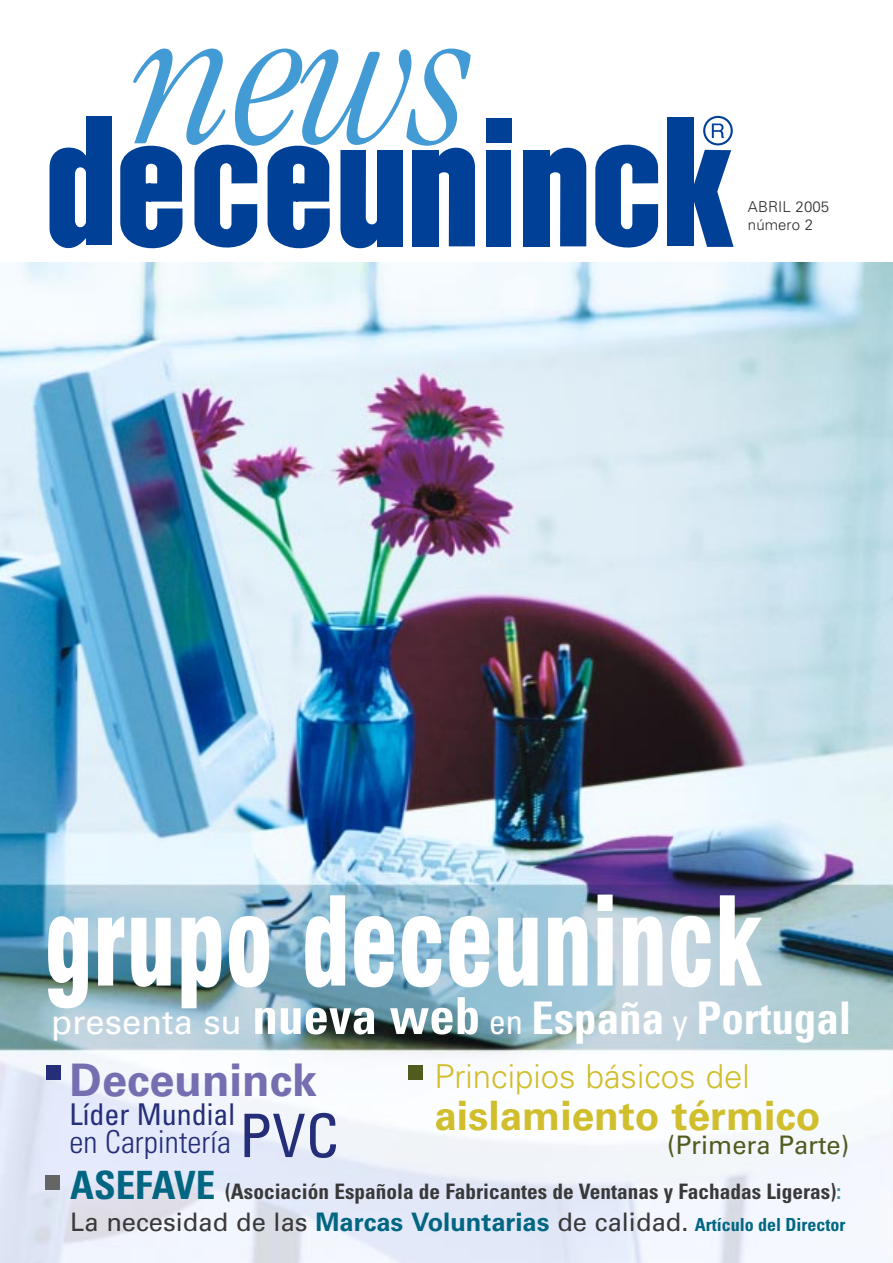
<style>
.page{position:relative;width:893px;height:1263px;background:#fff}
.page>*{position:absolute;margin:0;border:0;box-sizing:border-box;transform-origin:0 0}
.t1{font:italic 300 condensed 202.5px "Garamond";color:#429bd4}
.t2{font:900 condensed 120px "Swiss 721 BT";color:#fff;scale:.8 1}
.t3{font:700 condensed 45px "Univers";color:#fff}
.t4{font:700 45px "Univers";color:#756fb2}
.t5{font:700 40.5px "Univers";color:#d0be2d}
.t6{font:300 33px "Univers";color:#d0be2d}
.t7{font:300 condensed 31.5px "Univers";color:#252e78}
.t8{font:condensed 30px "Univers";color:#252e78}
.t9{font:25.5px "Univers";color:#393939}
.t10{font:25.5px "Univers";color:#515b1f}
.t11{font:700 condensed 21.3px "Univers";color:#393939}
.t12{font:300 15px/18px "Univers";letter-spacing:.005em;color:#2a2a2a}
.s1{font-weight:400;font-stretch:normal;font-size:34.5px}
.s2{font-size:51px}
.s3{font-weight:400;font-size:34.5px}
.s4{font-weight:400;font-size:60px}
.s5{font-size:39px;color:#006681}
.s6{color:#3f8da7}
.s7{font-weight:700;color:#006681}
.s8{font-weight:700;font-stretch:condensed;font-size:18px;color:#006681}
</style>
<div class="page">
<img style="left:0;top:262px;width:892px;height:1001px">
<div style="left:87px;top:117px;width:25px;height:128px;background:#004197"></div>
<svg style="left:49px;top:143px;width:38px;height:106px"></svg>
<svg style="left:120px;top:145px;width:62px;height:104px"></svg>
<svg style="left:267px;top:145px;width:63px;height:104px"></svg>
<div style="left:377px;top:150px;width:25px;height:96px;background:#004197"></div>
<svg style="left:340px;top:150px;width:37px;height:99px"></svg>
<div style="left:412px;top:150px;width:26px;height:96px;background:#004197"></div>
<svg style="left:438px;top:147px;width:37px;height:99px"></svg>
<div style="left:523px;top:150px;width:26px;height:96px;background:#004197"></div>
<svg style="left:549px;top:147px;width:37px;height:99px"></svg>
<div style="left:486px;top:150px;width:25px;height:96px;background:#004197"></div>
<div style="left:486px;top:119px;width:25px;height:24px;background:#004197"></div>
<div style="left:666px;top:118px;width:27px;height:128px;background:#004197"></div>
<svg style="left:692px;top:116px;width:41px;height:131px"></svg>
<svg style="left:194px;top:144px;width:63px;height:104px"></svg>
<svg style="left:595px;top:144px;width:63px;height:104px"></svg>
<div style="left:408px;top:1065px;width:14px;height:15px;background:#515b1f"></div>
<div style="left:45px;top:1175px;width:14px;height:15px;background:#656566"></div>
<div style="left:46px;top:1065px;width:15px;height:15px;background:#252e78"></div>
<h1 class="t1" style="left:134px;top:0;width:339px">news</h1>
<p class="t12" style="left:748px;top:199px;width:83px">ABRIL 2005 número 2</p>
<h2 class="t2" style="left:44px;top:891px;width:898px">grupo deceuninck</h2>
<h3 class="t3" style="left:51px;top:1002px;width:801px"><span class="s1">presenta su</span> <span class="s2">nueva web</span> <span class="s3">en</span> España <span class="s3">y</span> Portugal</h3>
<h3 class="t4" style="left:70px;top:1064px;width:249px">Deceuninck</h3>
<h3 class="t8" style="left:70px;top:1103px;width:167px">Líder Mundial</h3>
<h3 class="t7" style="left:70px;top:1130px;width:271px">en Carpintería <span class="s4">PVC</span></h3>
<h3 class="t6" style="left:434px;top:1064px;width:317px">Principios básicos del</h3>
<h3 class="t5" style="left:434px;top:1101px;width:387px">aislamiento térmico</h3>
<p class="t10" style="left:667px;top:1136px;width:183px">(Primera Parte)</p>
<p class="t11" style="left:70px;top:1184px;width:772px"><span class="s5">ASEFAVE</span> (Asociación Española de Fabricantes de Ventanas y Fachadas Ligeras)<span class="s6">:</span></p>
<p class="t9" style="left:70px;top:1213px;width:776px">La necesidad de las <span class="s7">Marcas Voluntarias</span> de calidad. <span class="s8">Artículo del Director</span></p>
</div>
